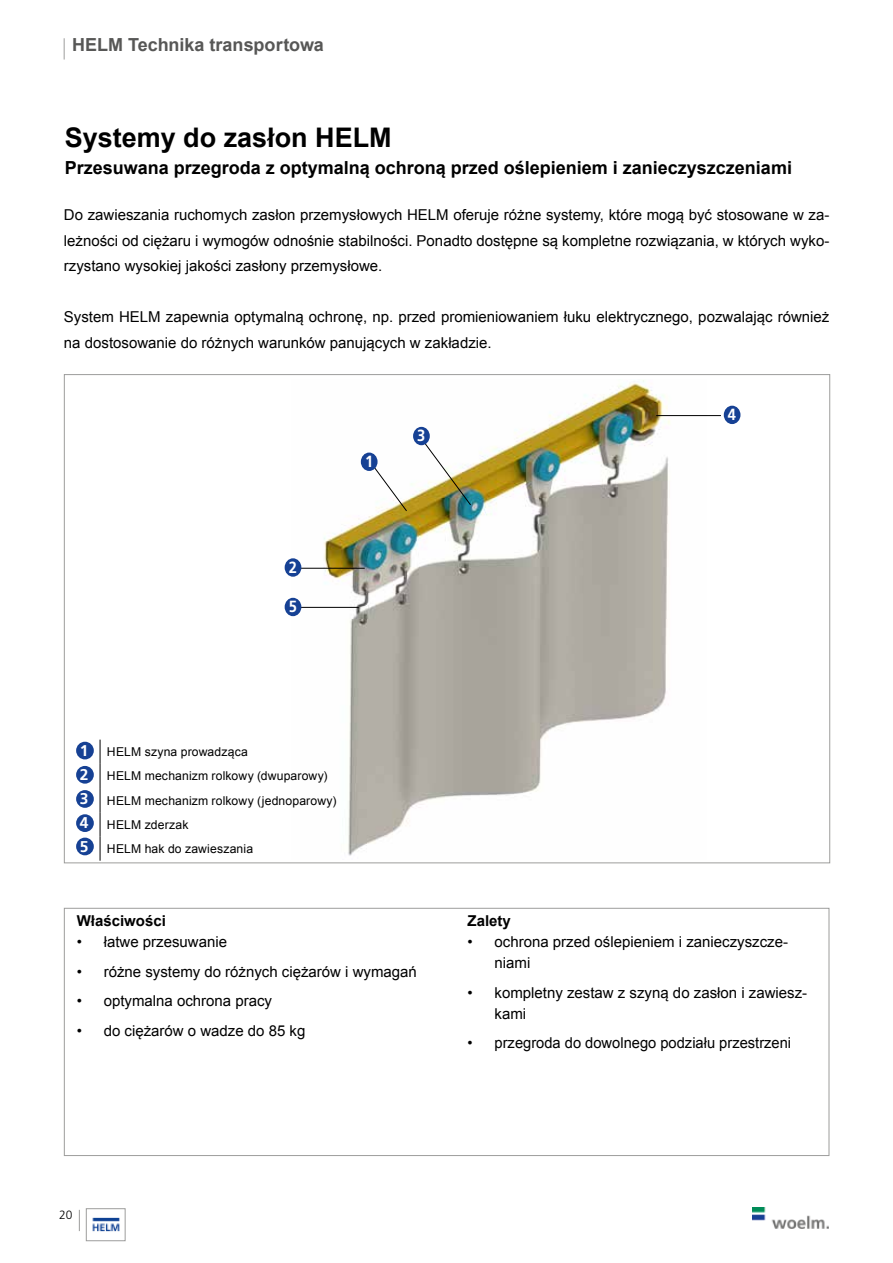
<style>
.page{position:relative;width:893px;height:1263px;background:#fff}
.page>*{position:absolute;margin:0;border:0;box-sizing:border-box;transform-origin:0 0}
.t1{font:700 27px "Arial";color:#000}
.t2{font:700 18px "Arial";color:#000}
.t3{font:700 18px "Arial";color:#575756}
.t4{font:700 16.2px "Frutiger LT";color:#fff;scale:.91 1}
.t5{font:700 15.6px "Frutiger LT";color:#fff}
.t6{font:15px/25.5px "Arial";color:#000}
.t7{font:700 15px "Arial";color:#000}
.t8{font:12.15px/24.2px "Arial";letter-spacing:.01em;color:#000}
.t9{font:300 12px "Frutiger LT";color:#000}
</style>
<div class="page">
<svg style="left:79px;top:1210px;width:1px;height:21px"></svg>
<img style="left:92px;top:1217px;width:28px;height:15px">
<div style="left:86px;top:1208px;width:39px;height:33px;border:1px solid #9d9d9c"></div>
<img style="left:753px;top:1208px;width:75px;height:21px">
<img style="left:291px;top:380px;width:416px;height:476px">
<hr style="left:300px;top:568px;width:65px;height:1px;background:#000">
<hr style="left:656px;top:415px;width:65px;height:1px;background:#000">
<hr style="left:298px;top:607px;width:61px;height:1px;background:#000">
<img style="left:424px;top:442px;width:47px;height:64px">
<svg style="left:364px;top:454px;width:43px;height:58px"></svg>
<div style="left:361px;top:453px;width:17px;height:18px;background:#164194;border-radius:50%"></div>
<div style="left:285px;top:558px;width:16px;height:19px;background:#164194;border-radius:50%"></div>
<div style="left:413px;top:427px;width:17px;height:18px;background:#164194;border-radius:50%"></div>
<div style="left:724px;top:406px;width:16px;height:18px;background:#164194;border-radius:50%"></div>
<div style="left:285px;top:598px;width:16px;height:18px;background:#164194;border-radius:50%"></div>
<div style="left:76px;top:742px;width:18px;height:17px;background:#164194;border-radius:50%"></div>
<div style="left:76px;top:814px;width:18px;height:18px;background:#164194;border-radius:50%"></div>
<div style="left:76px;top:766px;width:18px;height:18px;background:#164194;border-radius:50%"></div>
<div style="left:76px;top:838px;width:18px;height:17px;background:#164194;border-radius:50%"></div>
<div style="left:76px;top:790px;width:18px;height:18px;background:#164194;border-radius:50%"></div>
<div style="left:64px;top:908px;width:765px;height:248px;border:1px solid #9d9d9c"></div>
<svg style="left:64px;top:38px;width:1px;height:22px"></svg>
<svg style="left:100px;top:740px;width:1px;height:121px"></svg>
<p class="t3" style="left:72px;top:33px;width:253px">HELM Technika transportowa</p>
<h1 class="t1" style="left:65px;top:120px;width:329px">Systemy do zasłon HELM</h1>
<p class="t2" style="left:65px;top:156px;width:729px">Przesuwana przegroda z optymalną ochroną przed oślepieniem i zanieczyszczeniami</p>
<p class="t6" style="left:64px;top:202px;width:767px;text-align:justify">Do zawieszania ruchomych zasłon przemysłowych HELM oferuje różne systemy, które mogą być stosowane w za&shy;leżności od ciężaru i wymogów odnośnie stabilności. Ponadto dostępne są kompletne rozwiązania, w których wyko&shy;rzystano wysokiej jakości zasłony przemysłowe.</p>
<p class="t6" style="left:64px;top:304px;width:767px">System HELM zapewnia optymalną ochronę, np. przed promieniowaniem łuku elektrycznego, pozwalając również na dostosowanie do różnych warunków panujących w zakładzie.</p>
<p class="t4" style="left:289px;top:558px;width:10px">2</p>
<p class="t4" style="left:289px;top:597px;width:10px">5</p>
<p class="t4" style="left:365px;top:452px;width:10px">1</p>
<p class="t4" style="left:417px;top:426px;width:10px">3</p>
<p class="t4" style="left:728px;top:405px;width:10px">4</p>
<p class="t5" style="left:80px;top:741px;width:10px">1</p>
<p class="t5" style="left:80px;top:765px;width:10px">2</p>
<p class="t5" style="left:80px;top:789px;width:10px">3</p>
<p class="t5" style="left:80px;top:814px;width:10px">4</p>
<p class="t5" style="left:80px;top:837px;width:10px">5</p>
<p class="t8" style="left:107px;top:740px;width:231px">HELM szyna prowadząca<br>HELM mechanizm rolkowy (dwuparowy)<br>HELM mechanizm rolkowy (jednoparowy)<br>HELM zderzak<br>HELM hak do zawieszania</p>
<p class="t7" style="left:77px;top:911px;width:91px">Właściwości</p>
<p class="t6" style="left:77px;top:929px;width:152px">• łatwe przesuwanie</p>
<p class="t6" style="left:77px;top:959px;width:342px">• różne systemy do różnych ciężarów i wymagań</p>
<p class="t6" style="left:77px;top:988px;width:197px">• optymalna ochrona pracy</p>
<p class="t6" style="left:77px;top:1018px;width:230px">• do ciężarów o wadze do 85 kg</p>
<p class="t7" style="left:468px;top:911px;width:45px">Zalety</p>
<p class="t6" style="left:495px;top:932px;width:295px;line-height:21px;text-indent:-27px">• ochrona przed oślepieniem i zanieczyszcze&shy;niami</p>
<p class="t6" style="left:495px;top:982px;width:314px;line-height:21px;text-indent:-27px">• kompletny zestaw z szyną do zasłon i zawiesz&shy;kami</p>
<p class="t6" style="left:468px;top:1030px;width:325px">• przegroda do dowolnego podziału przestrzeni</p>
<p class="t9" style="left:59px;top:1208px;width:15px">20</p>
</div>
